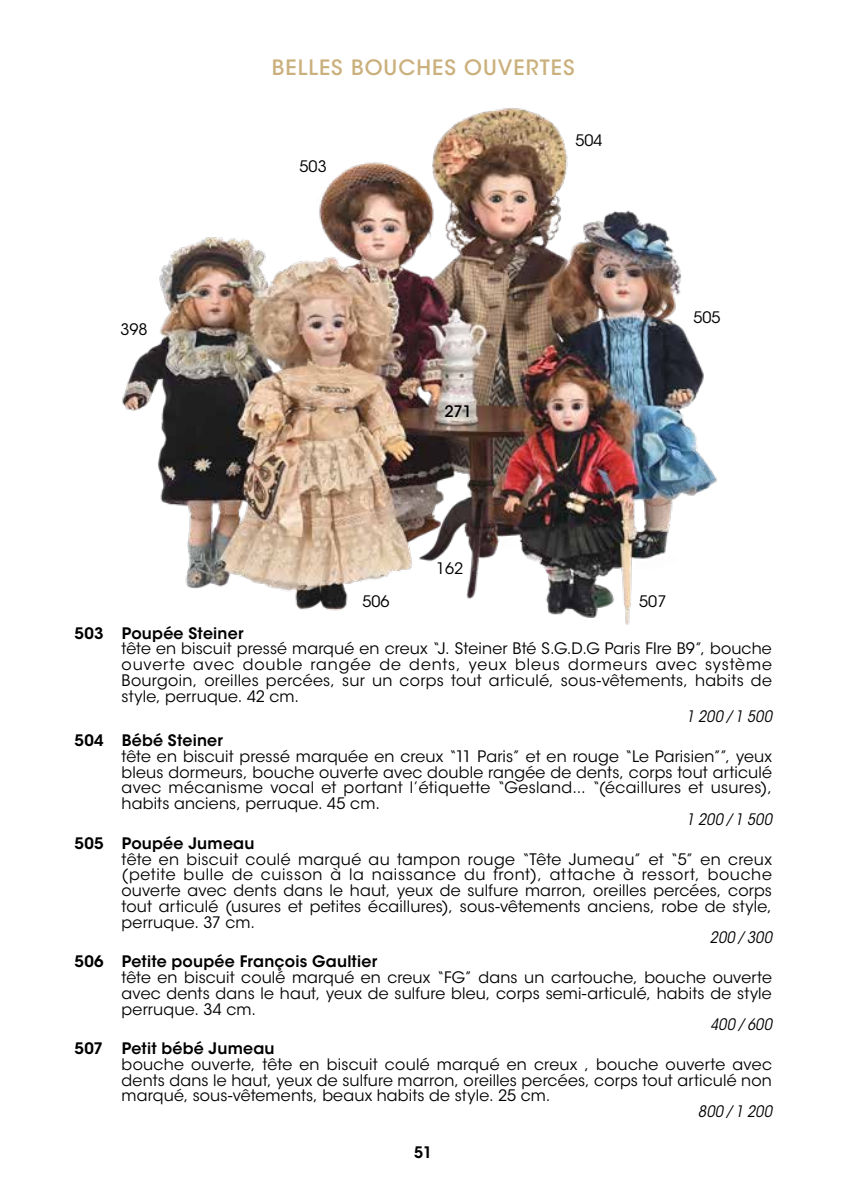
<style>
.page{position:relative;width:844px;height:1191px;background:#fff}
.page>*{position:absolute;margin:0;border:0;box-sizing:border-box;transform-origin:0 0}
.t1{font:500 21px "ITC Avant Garde Std";letter-spacing:.05em;color:#cab07c}
.t2{font:15.75px/15.8px "ITC Avant Garde Std";letter-spacing:.01em;color:#000;text-align:justify}
.t3{font:600 15.75px "ITC Avant Garde Std";letter-spacing:.015em;color:#000}
.t4{font:italic condensed 15.75px "ITC Avant Garde Std";letter-spacing:.015em;color:#000}
.t5{font:500 15.75px "ITC Avant Garde Std";color:#000}
.t6{font:600 15.75px "ITC Avant Garde Std";letter-spacing:.015em;color:#000;scale:.95 1}
</style>
<div class="page">
<img style="left:122px;top:108px;width:595px;height:517px">
<h1 class="t1" style="left:272px;top:54px;width:304px">BELLES BOUCHES OUVERTES</h1>
<p class="t2" style="left:120px;top:322px;width:29px">398</p>
<p class="t2" style="left:299px;top:158px;width:29px">503</p>
<p class="t5" style="left:444px;top:402px;width:29px">271</p>
<p class="t2" style="left:362px;top:594px;width:29px">506</p>
<p class="t2" style="left:436px;top:560px;width:29px">162</p>
<p class="t2" style="left:575px;top:132px;width:29px">504</p>
<p class="t2" style="left:693px;top:309px;width:29px">505</p>
<p class="t2" style="left:639px;top:594px;width:29px">507</p>
<p class="t3" style="left:74px;top:623px;width:170px">503 Poupée Steiner</p>
<p class="t2" style="left:122px;top:641px;width:651px">tête en biscuit pressé marqué en creux “J. Steiner Bté S.G.D.G Paris FIre B9”, bouche ouverte avec double rangée de dents, yeux bleus dormeurs avec système Bourgoin, oreilles percées, sur un corps tout articulé, sous-vêtements, habits de style, perruque. 42 cm.</p>
<p class="t4" style="left:686px;top:707px;width:87px">1 200 / 1 500</p>
<p class="t3" style="left:74px;top:730px;width:150px">504 Bébé Steiner</p>
<p class="t2" style="left:122px;top:748px;width:651px">tête en biscuit pressé marquée en creux “11 Paris” et en rouge “Le Parisien””, yeux bleus dormeurs, bouche ouverte avec double rangée de dents, corps tout articulé avec mécanisme vocal et portant l’étiquette “Gesland... “(écaillures et usures), habits anciens, perruque. 45 cm.</p>
<p class="t4" style="left:686px;top:809px;width:87px">1 200 / 1 500</p>
<p class="t3" style="left:74px;top:833px;width:181px">505 Poupée Jumeau</p>
<p class="t2" style="left:122px;top:851px;width:651px">tête en biscuit coulé marqué au tampon rouge “Tête Jumeau” et “5” en creux (petite bulle de cuisson à la naissance du front), attache à ressort, bouche ouverte avec dents dans le haut, yeux de sulfure marron, oreilles percées, corps tout articulé (usures et petites écaillures), sous-vêtements anciens, robe de style, perruque. 37 cm.</p>
<p class="t4" style="left:709px;top:928px;width:63px">200 / 300</p>
<p class="t3" style="left:74px;top:951px;width:304px">506 Petite poupée François Gaultier</p>
<p class="t2" style="left:122px;top:969px;width:651px">tête en biscuit coulé marqué en creux “FG” dans un cartouche, bouche ouverte avec dents dans le haut, yeux de sulfure bleu, corps semi-articulé, habits de style perruque. 34 cm.</p>
<p class="t4" style="left:709px;top:1015px;width:63px">400 / 600</p>
<p class="t3" style="left:74px;top:1038px;width:202px">507 Petit bébé Jumeau</p>
<p class="t2" style="left:122px;top:1056px;width:651px">bouche ouverte, tête en biscuit coulé marqué en creux , bouche ouverte avec dents dans le haut, yeux de sulfure marron, oreilles percées, corps tout articulé non marqué, sous-vêtements, beaux habits de style. 25 cm.</p>
<p class="t4" style="left:697px;top:1102px;width:75px">800 / 1 200</p>
<p class="t6" style="left:414px;top:1142px;width:20px">51</p>
</div>
